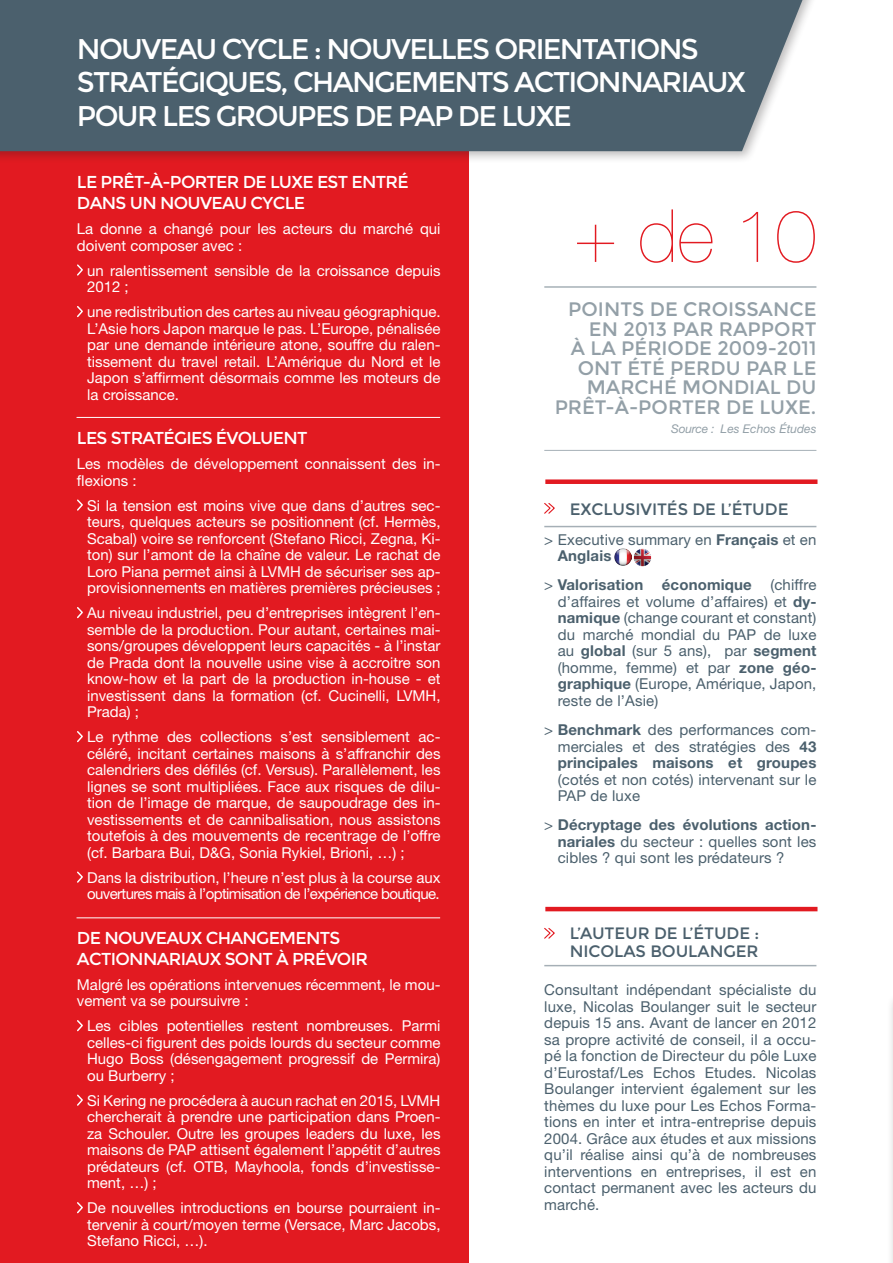
<style>
.page{position:relative;width:893px;height:1263px;background:#fff}
.page>*{position:absolute;margin:0;border:0;box-sizing:border-box;transform-origin:0 0}
.t1{font:200 73.5px "Helvetica Neue LT Std";color:#e21a21}
.t2{font:28.5px/33px "Montserrat";letter-spacing:-.06em;color:#fff}
.t3{font:19.5px/19.5px "Montserrat";color:#4b606d;text-align:right}
.t4{font:17.25px/21px "Montserrat";letter-spacing:-.04em;color:#fff}
.t5{font:16.5px/18px "Montserrat";letter-spacing:-.005em;color:#4b606d}
.t6{font:15px/16.5px "Helvetica Neue LT Std";color:#fff;text-align:justify}
.t7{font:15px/16.5px "Helvetica Neue LT Std";letter-spacing:.01em;color:#4b606d;text-align:justify}
.t8{font:15px/16.5px "Helvetica Neue LT Std";letter-spacing:-.04em;color:#fff}
.t9{font:italic 12px "Helvetica Neue LT Std";color:#4b606d}
.s1{font-weight:700}
</style>
<div class="page">
<div style="left:0;top:0;width:469px;height:1263px;background:#e21a21"></div>
<div style="left:0;top:0;width:822px;height:163px;background:#231f20;opacity:.3"></div>
<div style="left:0;top:0;width:802px;height:151px;background:#4b606d"></div>
<svg style="left:77px;top:264px;width:6px;height:12px"></svg>
<svg style="left:77px;top:306px;width:6px;height:12px"></svg>
<svg style="left:77px;top:499px;width:6px;height:12px"></svg>
<svg style="left:77px;top:607px;width:6px;height:12px"></svg>
<svg style="left:77px;top:731px;width:6px;height:12px"></svg>
<svg style="left:77px;top:871px;width:6px;height:12px"></svg>
<svg style="left:77px;top:1020px;width:6px;height:12px"></svg>
<svg style="left:77px;top:1094px;width:6px;height:12px"></svg>
<svg style="left:77px;top:1202px;width:6px;height:12px"></svg>
<hr style="left:77px;top:417px;width:363px;height:1px;background:#fff">
<hr style="left:77px;top:917px;width:363px;height:1px;background:#fff">
<hr style="left:545px;top:907px;width:272px;height:4px;background:#e21a21">
<div style="left:545px;top:479px;width:272px;height:5px;background:#e21a21"></div>
<hr style="left:544px;top:965px;width:272px;height:1px;background:#4b606d">
<hr style="left:544px;top:526px;width:272px;height:1px;background:#4b606d">
<svg style="left:544px;top:927px;width:11px;height:12px"></svg>
<svg style="left:544px;top:503px;width:11px;height:11px"></svg>
<hr style="left:544px;top:286px;width:272px;height:2px;background:#4b606d">
<hr style="left:544px;top:450px;width:272px;height:1px;background:#4b606d">
<div style="left:887px;top:992px;width:6px;height:271px;background:#f9f9f9"></div>
<svg style="left:892px;top:1007px;width:1px;height:256px"></svg>
<img style="left:614px;top:549px;width:17px;height:16px">
<img style="left:634px;top:549px;width:17px;height:17px">
<h2 class="t2" style="left:77px;top:33px;width:671px">NOUVEAU CYCLE : NOUVELLES ORIENTATIONS<br>STRATÉGIQUES, CHANGEMENTS ACTIONNARIAUX<br>POUR LES GROUPES DE PAP DE LUXE</h2>
<p class="t4" style="left:77px;top:172px;width:333px">LE PRÊT-À-PORTER DE LUXE EST ENTRÉ<br>DANS UN NOUVEAU CYCLE</p>
<p class="t6" style="left:77px;top:220px;width:365px">La donne a changé pour les acteurs du marché qui doivent composer avec :</p>
<p class="t6" style="left:87px;top:262px;width:355px">un ralentissement sensible de la croissance depuis<br>2012 ;</p>
<p class="t6" style="left:87px;top:303px;width:355px">une redistribution des cartes au niveau géographique.<br>L’Asie hors Japon marque le pas. L’Europe, pénalisée par une demande intérieure atone, souffre du ralen&shy;tissement du travel retail. L’Amérique du Nord et le Japon s’affirment désormais comme les moteurs de la croissance.</p>
<p class="t4" style="left:77px;top:428px;width:232px">LES STRATÉGIES ÉVOLUENT</p>
<p class="t6" style="left:77px;top:455px;width:365px">Les modèles de développement connaissent des in&shy;flexions :</p>
<p class="t6" style="left:87px;top:497px;width:355px">Si la tension est moins vive que dans d’autres sec&shy;teurs, quelques acteurs se positionnent (cf. Hermès, Scabal) voire se renforcent (Stefano Ricci, Zegna, Ki&shy;ton) sur l’amont de la chaîne de valeur. Le rachat de Loro Piana permet ainsi à LVMH de sécuriser ses ap&shy;provisionnements en matières premières précieuses ;</p>
<p class="t6" style="left:87px;top:604px;width:355px">Au niveau industriel, peu d’entreprises intègrent l’en&shy;semble de la production. Pour autant, certaines mai&shy;sons/groupes développent leurs capacités - à l’instar de Prada dont la nouvelle usine vise à accroitre son know-how et la part de la production in-house - et investissent dans la formation (cf. Cucinelli, LVMH, Prada) ;</p>
<p class="t6" style="left:87px;top:728px;width:355px">Le rythme des collections s’est sensiblement ac&shy;céléré, incitant certaines maisons à s’affranchir des calendriers des défilés (cf. Versus). Parallèlement, les lignes se sont multipliées. Face aux risques de dilu&shy;tion de l’image de marque, de saupoudrage des in&shy;vestissements et de cannibalisation, nous assistons toutefois à des mouvements de recentrage de l’offre (cf. Barbara Bui, D&amp;G, Sonia Rykiel, Brioni, …) ;</p>
<p class="t8" style="left:87px;top:869px;width:355px">Dans la distribution, l’heure n’est plus à la course aux ouvertures mais à l’optimisation de l’expérience boutique.</p>
<p class="t4" style="left:77px;top:927px;width:293px">DE NOUVEAUX CHANGEMENTS<br>ACTIONNARIAUX SONT À PRÉVOIR</p>
<p class="t6" style="left:77px;top:976px;width:365px">Malgré les opérations intervenues récemment, le mou&shy;vement va se poursuivre :</p>
<p class="t6" style="left:87px;top:1017px;width:355px">Les cibles potentielles restent nombreuses. Parmi celles-ci figurent des poids lourds du secteur comme Hugo Boss (désengagement progressif de Permira) ou Burberry ;</p>
<p class="t6" style="left:87px;top:1092px;width:355px">Si Kering ne procédera à aucun rachat en 2015, LVMH chercherait à prendre une participation dans Proen&shy;za Schouler. Outre les groupes leaders du luxe, les maisons de PAP attisent également l’appétit d’autres prédateurs (cf. OTB, Mayhoola, fonds d’investisse&shy;ment, …) ;</p>
<p class="t6" style="left:87px;top:1199px;width:355px">De nouvelles introductions en bourse pourraient in&shy;tervenir à court/moyen terme (Versace, Marc Jacobs, Stefano Ricci, …).</p>
<h1 class="t1" style="left:573px;top:193px;width:244px">+ de 10</h1>
<h3 class="t3" style="left:554px;top:300px;width:263px">POINTS DE CROISSANCE<br>EN 2013 PAR RAPPORT<br>À LA PÉRIODE 2009-2011<br>ONT ÉTÉ PERDU PAR LE<br>MARCHÉ MONDIAL DU<br>PRÊT-À-PORTER DE LUXE.</h3>
<p class="t9" style="left:671px;top:422px;width:147px">Source : Les Echos Études</p>
<p class="t5" style="left:570px;top:501px;width:220px">EXCLUSIVITÉS DE L’ÉTUDE</p>
<p class="t7" style="left:558px;top:531px;width:260px;text-indent:-13px">&gt; Executive summary en <span class="s1">Français</span> et en<br><span class="s1">Anglais</span></p>
<p class="t7" style="left:558px;top:577px;width:260px;text-indent:-13px">&gt; <span class="s1">Valorisation économique</span> (chiffre d’affaires et volume d’affaires) et <span class="s1">dy&shy;namique</span> (change courant et constant) du marché mondial du PAP de luxe au <span class="s1">global</span> (sur 5 ans), par <span class="s1">segment </span>(homme, femme) et par <span class="s1">zone géo&shy;graphique</span> (Europe, Amérique, Japon, reste de l’Asie)</p>
<p class="t7" style="left:558px;top:721px;width:260px;text-indent:-13px">&gt; <span class="s1">Benchmark</span> des performances com&shy;merciales et des stratégies des <span class="s1">43 principales maisons et groupes</span></p>
<p class="t7" style="left:558px;top:771px;width:260px">(cotés et non cotés) intervenant sur le<br>PAP de luxe</p>
<p class="t7" style="left:558px;top:817px;width:260px;text-indent:-13px">&gt; <span class="s1">Décryptage des évolutions action&shy;nariales</span> du secteur : quelles sont les cibles ? qui sont les prédateurs ?</p>
<p class="t5" style="left:570px;top:924px;width:191px">L’AUTEUR DE L’ÉTUDE :<br>NICOLAS BOULANGER</p>
<p class="t7" style="left:544px;top:981px;width:274px">Consultant indépendant spécialiste du luxe, Nicolas Boulanger suit le secteur depuis 15 ans. Avant de lancer en 2012 sa propre activité de conseil, il a occu&shy;pé la fonction de Directeur du pôle Luxe d’Eurostaf/Les Echos Etudes. Nicolas Boulanger intervient également sur les thèmes du luxe pour Les Echos Forma&shy;tions en inter et intra-entreprise depuis 2004. Grâce aux études et aux missions qu’il réalise ainsi qu’à de nombreuses interventions en entreprises, il est en contact permanent avec les acteurs du marché.</p>
</div>
